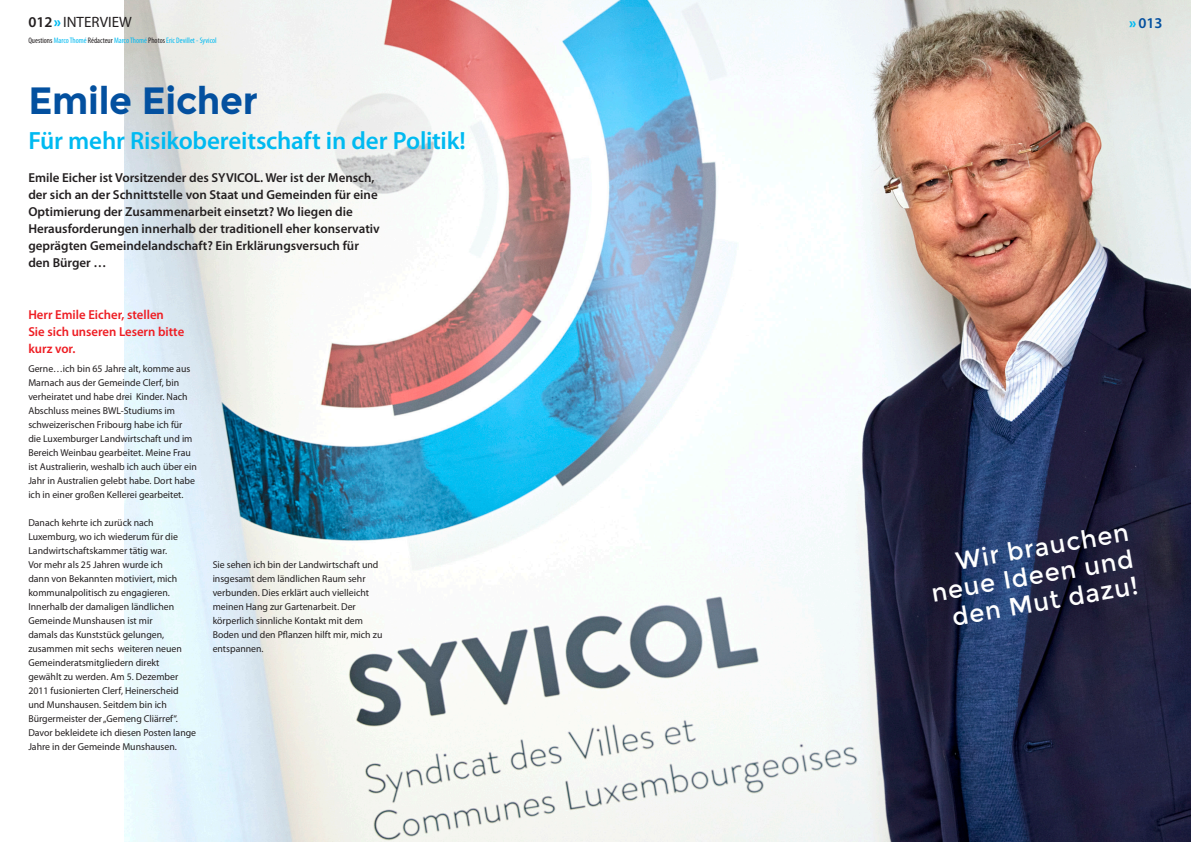
<style>
.page{position:relative;width:1191px;height:842px;background:#fff}
.page>*{position:absolute;margin:0;border:0;box-sizing:border-box;transform-origin:0 0}
.Texte_courant_2019{font:700 38px "Montserrat";letter-spacing:-.01em;color:#03509f}
.Texte_courant_2019-2{font:600 25px "Myriad Pro";letter-spacing:-.01em;color:#00baf1}
._0_TXT_exergue_coul{font:25px/27px "Montserrat";color:#fff;text-align:right}
.t1{font:15px "Myriad Pro";color:#231f20}
.t2{font:600 15px "Myriad Pro";color:#03509f}
.texte_intro_texte_co{font:600 13px/17px "Myriad Pro";color:#231f20}
.titre_texte_courant{font:600 13px/17px "Myriad Pro";color:#ee1d23}
.titre_texte_courant-2{font:10px/14px "Myriad Pro";color:#231f20}
.t3{font:condensed 8px "Myriad Pro";color:#00baf1}
.s1{font-weight:600}
.s2{font-weight:900;color:#00baf1}
.s3{color:#231f20}
</style>
<div class="page">
<img style="left:124px;top:0;width:1067px;height:842px">
<p class="t1" style="left:28px;top:14px;width:105px"><span class="s1">012</span><span class="s2">»</span> INTERVIEW</p>
<p class="t3" style="left:28px;top:36px;width:190px"><span class="s3">Questions</span> Marco Thomé <span class="s3">Rédacteur</span> Marco Thomé <span class="s3">Photos</span> Eric Devillet - Syvicol</p>
<p class="Texte_courant_2019" style="left:28px;top:78px;width:231px">Emile Eicher</p>
<p class="Texte_courant_2019-2" style="left:28px;top:127px;width:439px">Für mehr Risikobereitschaft in der Politik!</p>
<p class="texte_intro_texte_co" style="left:28px;top:169px;width:353px">Emile Eicher ist Vorsitzender des SYVICOL. Wer ist der Mensch, der sich an der Schnittstelle von Staat und Gemeinden für eine Optimierung der Zusammenarbeit einsetzt? Wo liegen die Herausforderungen innerhalb der traditionell eher konservativ geprägten Gemeindelandschaft? Ein Erklärungsversuch für den Bürger …</p>
<p class="titre_texte_courant" style="left:28px;top:307px;width:157px">Herr Emile Eicher, stellen<br>Sie sich unseren Lesern bitte kurz vor.</p>
<p class="titre_texte_courant-2" style="left:28px;top:362px;width:170px">Gerne…ich bin 65 Jahre alt, komme aus Marnach aus der Gemeinde Clerf, bin verheiratet und habe drei Kinder. Nach Abschluss meines BWL-Studiums im schweizerischen Fribourg habe ich für die Luxemburger Landwirtschaft und im Bereich Weinbau gearbeitet. Meine Frau ist Australierin, weshalb ich auch über ein Jahr in Australien gelebt habe. Dort habe ich in einer großen Kellerei gearbeitet.</p>
<p class="titre_texte_courant-2" style="left:28px;top:516px;width:169px">Danach kehrte ich zurück nach Luxemburg, wo ich wiederum für die Landwirtschaftskammer tätig war.<br>Vor mehr als 25 Jahren wurde ich<br>dann von Bekannten motiviert, mich kommunalpolitisch zu engagieren.<br>Innerhalb der damaligen ländlichen Gemeinde Munshausen ist mir<br>damals das Kunststück gelungen, zusammen mit sechs weiteren neuen Gemeinderatsmitgliedern direkt<br>gewählt zu werden. Am 5. Dezember 2011 fusionierten Clerf, Heinerscheid und Munshausen. Seitdem bin ich Bürgermeister der „Gemeng Cliärref“.<br>Davor bekleidete ich diesen Posten lange Jahre in der Gemeinde Munshausen.</p>
<p class="titre_texte_courant-2" style="left:213px;top:558px;width:171px">Sie sehen ich bin der Landwirtschaft und insgesamt dem ländlichen Raum sehr verbunden. Dies erklärt auch vielleicht meinen Hang zur Gartenarbeit. Der körperlich sinnliche Kontakt mit dem Boden und den Pflanzen hilft mir, mich zu entspannen.</p>
<p class="t2" style="left:1129px;top:15px;width:35px"><span class="s2">»</span> 013</p>
<p class="_0_TXT_exergue_coul" style="left:924px;top:554px;width:206px;rotate:-10deg">Wir brauchen neue Ideen und den Mut dazu!</p>
</div>
